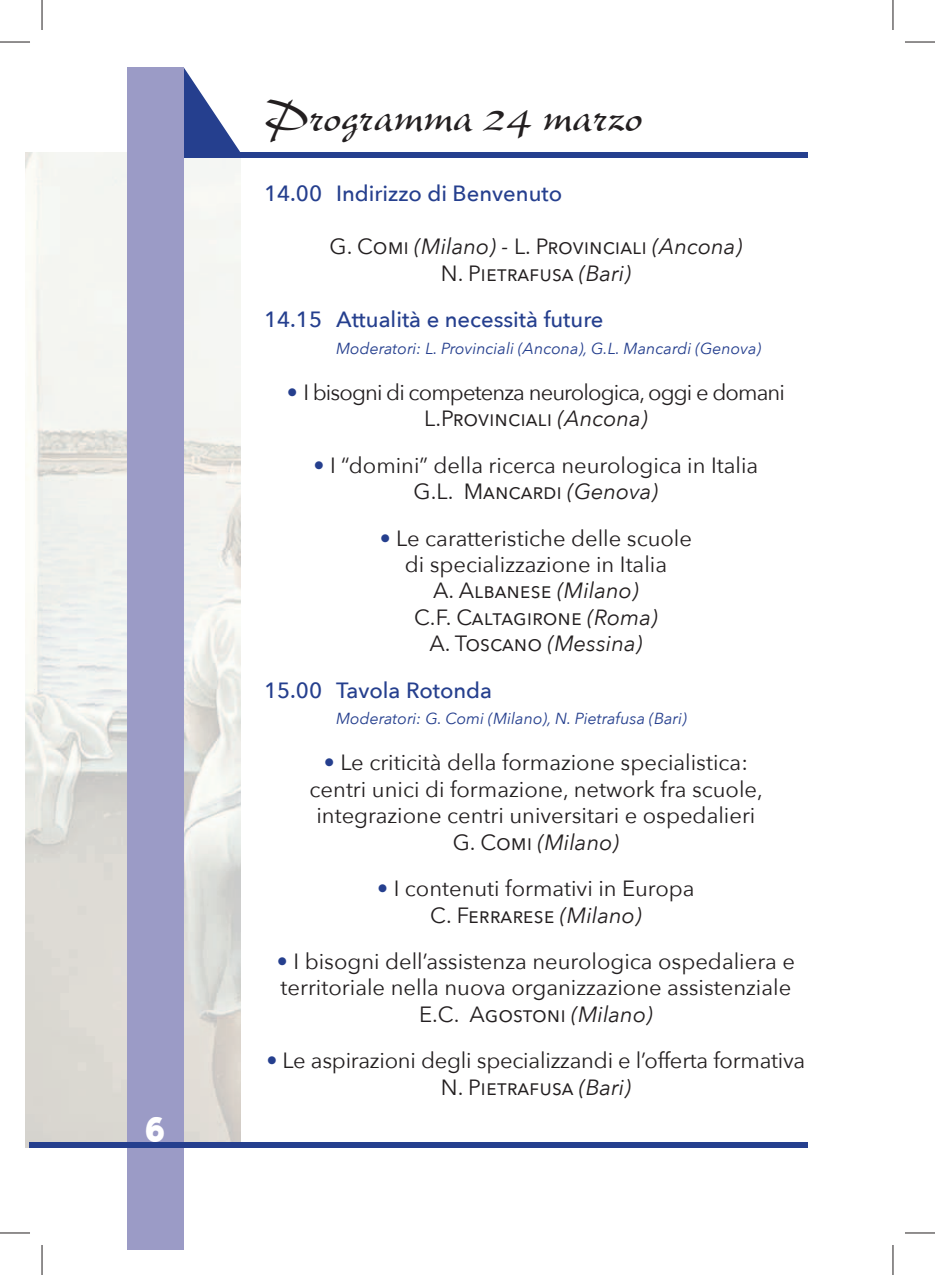
<style>
.page{position:relative;width:935px;height:1275px;background:#fff}
.page>*{position:absolute;margin:0;border:0;box-sizing:border-box;transform-origin:0 0}
.t1{font:48px "New Berolina";color:#231f20}
.t2{font:30px "BD Cartoon Shout";color:#fff}
.t3{font:22px/26.4px "Avenir Next";color:#231f20;text-align:center}
.t4{font:500 22px "Avenir Next";color:#253f8e}
.t5{font:22px/26.4px "Avenir Next";letter-spacing:-.04em;color:#231f20;text-align:center}
.t6{font:italic 16px "Avenir Next";color:#253f8e}
.s1{font-style:italic}
.s2{color:#253f8e}
</style>
<div class="page">
<img style="left:25px;top:153px;width:215px;height:995px">
<svg style="left:184px;top:68px;width:56px;height:85px"></svg>
<div style="left:127px;top:153px;width:680px;height:5px;background:#253f8e"></div>
<div style="left:127px;top:68px;width:57px;height:1182px;background:#9b9bc6"></div>
<div style="left:30px;top:1142px;width:777px;height:6px;background:#253f8e"></div>
<hr style="left:0;top:42px;width:30px;height:1px;background:#231f20">
<hr style="left:904px;top:42px;width:30px;height:1px;background:#231f20">
<hr style="left:0;top:1232px;width:30px;height:1px;background:#231f20">
<hr style="left:904px;top:1232px;width:30px;height:1px;background:#231f20">
<hr style="left:42px;top:0;width:1px;height:30px;background:#231f20">
<hr style="left:42px;top:1245px;width:1px;height:30px;background:#231f20">
<hr style="left:892px;top:0;width:1px;height:30px;background:#231f20">
<hr style="left:892px;top:1245px;width:1px;height:30px;background:#231f20">
<h2 class="t2" style="left:146px;top:1115px;width:20px">6</h2>
<h1 class="t1" style="left:264px;top:88px;width:380px">Programma 24 marzo</h1>
<p class="t4" style="left:264px;top:179px;width:300px">14.00 Indirizzo di Benvenuto</p>
<p class="t3" style="left:329px;top:234px;width:414px">G. Comi <span class="s1">(Milano) -</span> L. Provinciali <span class="s1">(Ancona)<br></span>N. Pietrafusa <span class="s1">(Bari)</span></p>
<p class="t4" style="left:264px;top:305px;width:341px">14.15 Attualità e necessità future</p>
<p class="t6" style="left:336px;top:337px;width:427px">Moderatori: L. Provinciali (Ancona), G.L. Mancardi (Genova)</p>
<p class="t5" style="left:287px;top:380px;width:499px"><span class="s2">•</span> I bisogni di competenza neurologica, oggi e domani<br>L.Provinciali <span class="s1">(Ancona)</span></p>
<p class="t3" style="left:313px;top:452px;width:446px"><span class="s2">•</span> I “domini” della ricerca neurologica in Italia<br>G.L. Mancardi <span class="s1">(Genova)</span></p>
<p class="t3" style="left:380px;top:525px;width:314px"><span class="s2">•</span> Le caratteristiche delle scuole di specializzazione in Italia<br>A. Albanese <span class="s1">(Milano)<br></span>C.F. Caltagirone <span class="s1">(Roma)<br></span>A. Toscano <span class="s1">(Messina)</span></p>
<p class="t4" style="left:264px;top:675px;width:230px">15.00 Tavola Rotonda</p>
<p class="t6" style="left:336px;top:708px;width:352px">Moderatori: G. Comi (Milano), N. Pietrafusa (Bari)</p>
<p class="t3" style="left:309px;top:750px;width:455px"><span class="s2">•</span> Le criticità della formazione specialistica: centri unici di formazione, network fra scuole, integrazione centri universitari e ospedalieri G. Comi <span class="s1">(Milano)</span></p>
<p class="t3" style="left:377px;top:876px;width:319px"><span class="s2">•</span> I contenuti formativi in Europa<br>C. Ferrarese <span class="s1">(Milano)</span></p>
<p class="t3" style="left:277px;top:948px;width:519px"><span class="s2">•</span> I bisogni dell’assistenza neurologica ospedaliera e territoriale nella nuova organizzazione assistenziale<br>E.C. Agostoni <span class="s1">(Milano)</span></p>
<p class="t3" style="left:266px;top:1048px;width:540px"><span class="s2">•</span> Le aspirazioni degli specializzandi e l’offerta formativa<br>N. Pietrafusa <span class="s1">(Bari)</span></p>
</div>
